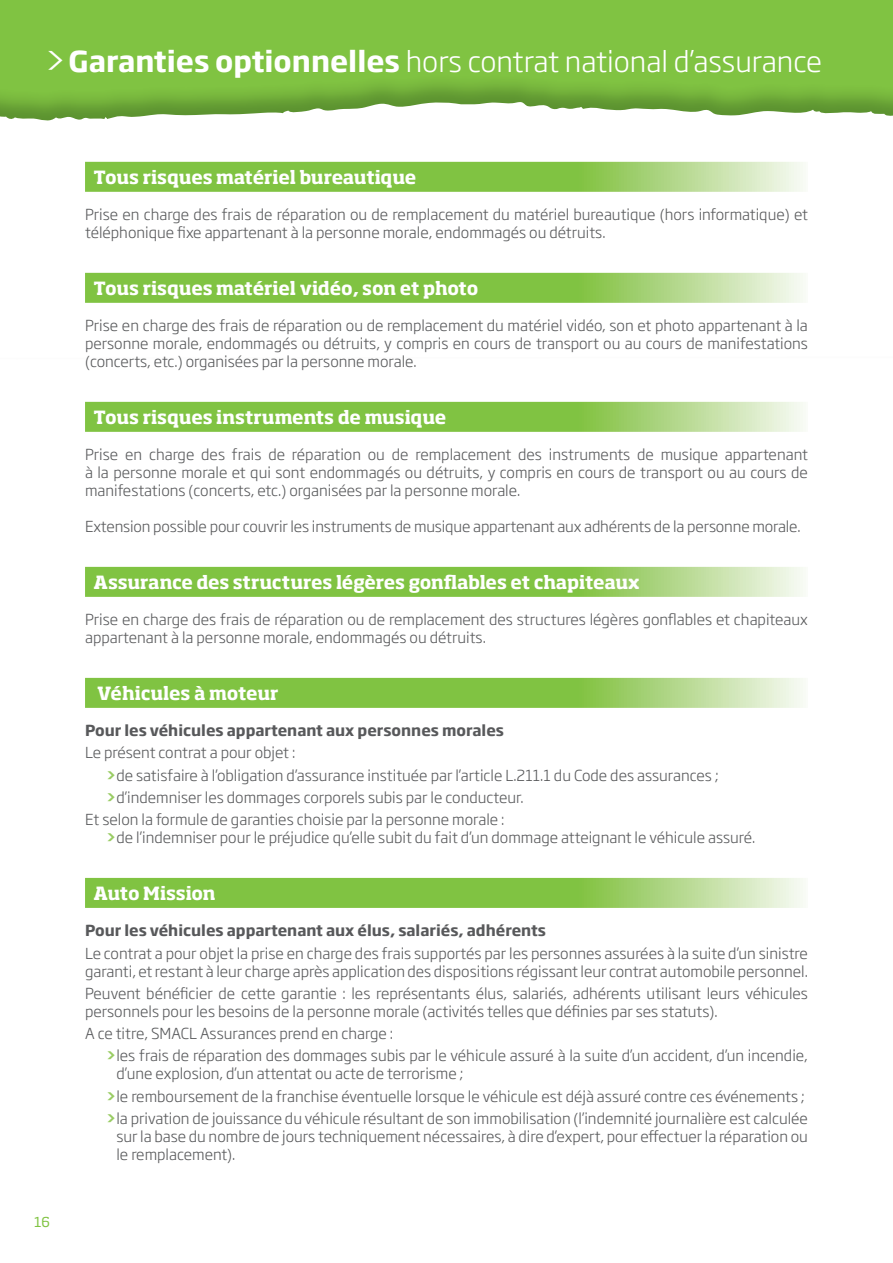
<style>
.page{position:relative;width:893px;height:1263px;background:#fff}
.page>*{position:absolute;margin:0;border:0;box-sizing:border-box;transform-origin:0 0}
.t1{font:300 28.5px "Soho Gothic Std";color:#fff}
.t2{font:700 18px "Soho Pro";letter-spacing:-.015em;color:#fff}
.t3{font:300 15px/18px "Soho Gothic Std";color:#58595b}
.t4{font:700 15px "Soho Gothic Std";color:#58595b}
.t5{font:13.5px "Soho Pro";color:#80c342}
.s1{font-size:37.5px}
.s2{font-weight:700}
.s3{font-weight:700;color:#99cc63}
</style>
<div class="page">
<div style="left:0;top:0;width:893px;height:319px;background:#80c342"></div>
<div style="left:0;top:102px;width:893px;height:217px;background:#fff"></div>
<svg style="left:85px;top:162px;width:723px;height:30px"></svg>
<svg style="left:85px;top:273px;width:723px;height:30px"></svg>
<svg style="left:85px;top:402px;width:718px;height:30px;background:#93cb5d"></svg>
<svg style="left:85px;top:567px;width:718px;height:30px;background:#93cb5d"></svg>
<svg style="left:85px;top:678px;width:718px;height:30px;background:#92cb5d"></svg>
<svg style="left:85px;top:878px;width:718px;height:30px;background:#92cb5d"></svg>
<h1 class="t1" style="left:43px;top:48px;width:781px"><span class="s1">&gt;</span><span class="s2">Garanties optionnelles</span> hors contrat national d’assurance</h1>
<p class="t5" style="left:34px;top:1217px;width:18px">16</p>
<p class="t2" style="left:94px;top:171px;width:324px">Tous risques matériel bureautique</p>
<p class="t3" style="left:85px;top:207px;width:724px">Prise en charge des frais de réparation ou de remplacement du matériel bureautique (hors informatique) et téléphonique fixe appartenant à la personne morale, endommagés ou détruits.</p>
<p class="t2" style="left:94px;top:282px;width:386px">Tous risques matériel vidéo, son et photo</p>
<p class="t3" style="left:85px;top:318px;width:724px;text-align:justify">Prise en charge des frais de réparation ou de remplacement du matériel vidéo, son et photo appartenant à la personne morale, endommagés ou détruits, y compris en cours de transport ou au cours de manifestations (concerts, etc.) organisées par la personne morale.</p>
<p class="t2" style="left:94px;top:411px;width:354px">Tous risques instruments de musique</p>
<p class="t3" style="left:85px;top:447px;width:724px;text-align:justify">Prise en charge des frais de réparation ou de remplacement des instruments de musique appartenant à la personne morale et qui sont endommagés ou détruits, y compris en cours de transport ou au cours de manifestations (concerts, etc.) organisées par la personne morale.</p>
<p class="t3" style="left:85px;top:519px;width:717px">Extension possible pour couvrir les instruments de musique appartenant aux adhérents de la personne morale.</p>
<p class="t2" style="left:94px;top:576px;width:548px">Assurance des structures légères gonflables et chapiteaux</p>
<p class="t3" style="left:85px;top:612px;width:724px">Prise en charge des frais de réparation ou de remplacement des structures légères gonflables et chapiteaux appartenant à la personne morale, endommagés ou détruits.</p>
<p class="t2" style="left:97px;top:687px;width:183px">Véhicules à moteur</p>
<p class="t4" style="left:85px;top:724px;width:420px">Pour les véhicules appartenant aux personnes morales</p>
<p class="t3" style="left:85px;top:745px;width:212px">Le présent contrat a pour objet :</p>
<p class="t3" style="left:106px;top:767px;width:614px"><span class="s3">&gt;</span> de satisfaire à l’obligation d’assurance instituée par l’article L.211.1 du Code des assurances ;</p>
<p class="t3" style="left:106px;top:790px;width:419px"><span class="s3">&gt;</span> d’indemniser les dommages corporels subis par le conducteur.</p>
<p class="t3" style="left:85px;top:812px;width:421px">Et selon la formule de garanties choisie par la personne morale :</p>
<p class="t3" style="left:106px;top:830px;width:651px"><span class="s3">&gt;</span>de l’indemniser pour le préjudice qu’elle subit du fait d’un dommage atteignant le véhicule assuré.</p>
<p class="t2" style="left:94px;top:887px;width:124px">Auto Mission</p>
<p class="t4" style="left:85px;top:924px;width:462px">Pour les véhicules appartenant aux élus, salariés, adhérents</p>
<p class="t3" style="left:85px;top:945px;width:724px">Le contrat a pour objet la prise en charge des frais supportés par les personnes assurées à la suite d’un sinistre garanti, et restant à leur charge après application des dispositions régissant leur contrat automobile personnel.</p>
<p class="t3" style="left:85px;top:985px;width:724px">Peuvent bénéficier de cette garantie : les représentants élus, salariés, adhérents utilisant leurs véhicules personnels pour les besoins de la personne morale (activités telles que définies par ses statuts).</p>
<p class="t3" style="left:106px;top:1023px;width:703px;line-height:22.2px;text-indent:-21px">A ce titre, SMACL Assurances prend en charge :<br><span class="s3">&gt;</span> les frais de réparation des dommages subis par le véhicule assuré à la suite d’un accident, d’un incendie,</p>
<p class="t3" style="left:106px;top:1064px;width:703px;line-height:22.2px;text-indent:10px">d’une explosion, d’un attentat ou acte de terrorisme ;<br><span class="s3">&gt;</span> le remboursement de la franchise éventuelle lorsque le véhicule est déjà assuré contre ces événements ; <span class="s3">&gt;</span> la privation de jouissance du véhicule résultant de son immobilisation (l’indemnité journalière est calculée</p>
<p class="t3" style="left:116px;top:1128px;width:693px">sur la base du nombre de jours techniquement nécessaires, à dire d’expert, pour effectuer la réparation ou le remplacement).</p>
</div>
